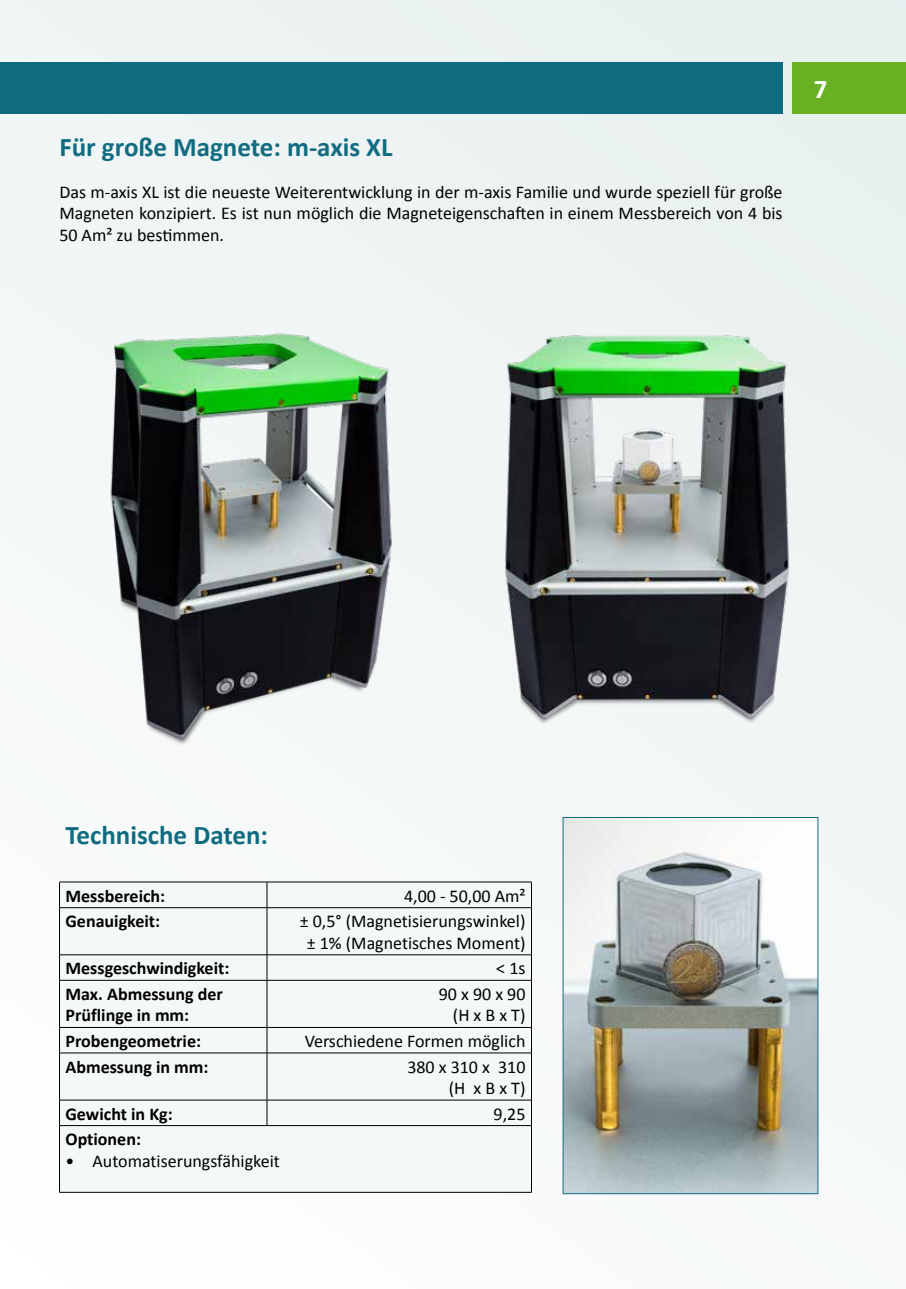
<style>
.page{position:relative;width:906px;height:1289px;background:#fff}
.page>*{position:absolute;margin:0;border:0;box-sizing:border-box;transform-origin:0 0}
.t1{font:700 27px "Calibri";color:#106c81}
.t2{font:700 27px "Calibri";color:#0f6c80}
.t3{font:700 27px "Calibri";color:#fff}
.t4{font:18px/21.6px "Calibri";color:#000;text-align:right}
.t5{font:700 18px/21.6px "Calibri";color:#000}
</style>
<div class="page">
<div style="left:0;top:0;width:906px;height:1288px;background:#f2f6f6"></div>
<div style="left:0;top:63px;width:782px;height:51px;background:#0f6c80"></div>
<div style="left:793px;top:63px;width:113px;height:51px;background:#6ab023"></div>
<hr style="left:0;top:0;width:1px;height:1288px;background:#f7fafa">
<hr style="left:0;top:63px;width:1px;height:51px;background:#0f6c80">
<svg style="left:60px;top:882px;width:471px;height:245px"></svg>
<hr style="left:59px;top:881px;width:208px;height:1px;background:#000">
<hr style="left:267px;top:881px;width:264px;height:1px;background:#000">
<svg style="left:59px;top:882px;width:1px;height:25px"></svg>
<svg style="left:531px;top:882px;width:1px;height:25px"></svg>
<hr style="left:59px;top:907px;width:1px;height:47px;background:#000">
<hr style="left:531px;top:907px;width:1px;height:47px;background:#000">
<hr style="left:59px;top:954px;width:208px;height:1px;background:#000">
<svg style="left:59px;top:955px;width:1px;height:25px"></svg>
<hr style="left:267px;top:954px;width:264px;height:1px;background:#000">
<svg style="left:531px;top:955px;width:1px;height:25px"></svg>
<hr style="left:59px;top:980px;width:208px;height:1px;background:#000">
<hr style="left:59px;top:980px;width:1px;height:47px;background:#000">
<hr style="left:267px;top:980px;width:264px;height:1px;background:#000">
<hr style="left:531px;top:980px;width:1px;height:47px;background:#000">
<hr style="left:59px;top:1027px;width:208px;height:1px;background:#000">
<svg style="left:59px;top:1027px;width:1px;height:25px"></svg>
<hr style="left:267px;top:1027px;width:264px;height:1px;background:#000">
<svg style="left:531px;top:1027px;width:1px;height:25px"></svg>
<hr style="left:59px;top:1052px;width:208px;height:1px;background:#000">
<hr style="left:59px;top:1053px;width:1px;height:46px;background:#000">
<hr style="left:267px;top:1052px;width:264px;height:1px;background:#000">
<hr style="left:531px;top:1053px;width:1px;height:46px;background:#000">
<hr style="left:59px;top:1099px;width:208px;height:1px;background:#000">
<svg style="left:59px;top:1100px;width:1px;height:25px"></svg>
<hr style="left:267px;top:1099px;width:264px;height:1px;background:#000">
<svg style="left:531px;top:1100px;width:1px;height:25px"></svg>
<hr style="left:59px;top:1125px;width:208px;height:1px;background:#000">
<hr style="left:59px;top:1125px;width:1px;height:67px;background:#000">
<hr style="left:267px;top:1125px;width:264px;height:1px;background:#000">
<hr style="left:531px;top:1125px;width:1px;height:67px;background:#000">
<hr style="left:59px;top:1191px;width:208px;height:1px;background:#000">
<hr style="left:267px;top:1191px;width:264px;height:1px;background:#000">
<svg style="left:267px;top:882px;width:1px;height:25px"></svg>
<hr style="left:59px;top:907px;width:208px;height:1px;background:#000">
<hr style="left:267px;top:907px;width:264px;height:1px;background:#000">
<hr style="left:267px;top:907px;width:1px;height:47px;background:#000">
<svg style="left:267px;top:955px;width:1px;height:25px"></svg>
<hr style="left:267px;top:980px;width:1px;height:47px;background:#000">
<svg style="left:267px;top:1028px;width:1px;height:24px"></svg>
<hr style="left:267px;top:1053px;width:1px;height:46px;background:#000">
<svg style="left:267px;top:1100px;width:1px;height:25px"></svg>
<img style="left:505px;top:334px;width:284px;height:389px">
<img style="left:110px;top:333px;width:282px;height:411px">
<img style="left:565px;top:819px;width:251px;height:372px">
<h1 class="t1" style="left:59px;top:130px;width:335px">Für große Magnete: m-axis XL</h1>
<p class="t4" style="left:59px;top:181px;width:725px;text-align:justify">Das m-axis XL ist die neueste Weiterentwicklung in der m-axis Familie und wurde speziell für große Magneten konzipiert. Es ist nun möglich die Magneteigenschaften in einem Messbereich von 4 bis 50 Am² zu bestimmen.</p>
<h1 class="t3" style="left:814px;top:72px;width:15px">7</h1>
<h1 class="t2" style="left:66px;top:817px;width:204px">Technische Daten:</h1>
<p class="t5" style="left:66px;top:884px;width:101px">Messbereich:</p>
<p class="t4" style="left:404px;top:885px;width:123px">4,00 - 50,00 Am²</p>
<p class="t5" style="left:66px;top:910px;width:96px">Genauigkeit:</p>
<p class="t4" style="left:300px;top:910px;width:227px;text-align:center">± 0,5° (Magnetisierungswinkel) ± 1% (Magnetisches Moment)</p>
<p class="t5" style="left:66px;top:957px;width:165px">Messgeschwindigkeit:</p>
<p class="t4" style="left:496px;top:957px;width:31px">&lt; 1s</p>
<p class="t5" style="left:66px;top:983px;width:159px">Max. Abmessung der<br>Prüflinge in mm:</p>
<p class="t4" style="left:439px;top:983px;width:88px">90 x 90 x 90 (H x B x T)</p>
<p class="t5" style="left:65px;top:1030px;width:137px">Probengeometrie:</p>
<p class="t4" style="left:305px;top:1030px;width:222px">Verschiedene Formen möglich</p>
<p class="t5" style="left:65px;top:1055px;width:144px">Abmessung in mm:</p>
<p class="t4" style="left:407px;top:1055px;width:120px">380 x 310 x 310 (H x B x T)</p>
<p class="t5" style="left:66px;top:1102px;width:109px">Gewicht in Kg:</p>
<p class="t4" style="left:493px;top:1102px;width:33px">9,25</p>
<p class="t5" style="left:66px;top:1128px;width:77px">Optionen:</p>
<p class="t4" style="left:66px;top:1149px;width:216px">• Automatiserungsfähigkeit</p>
</div>
